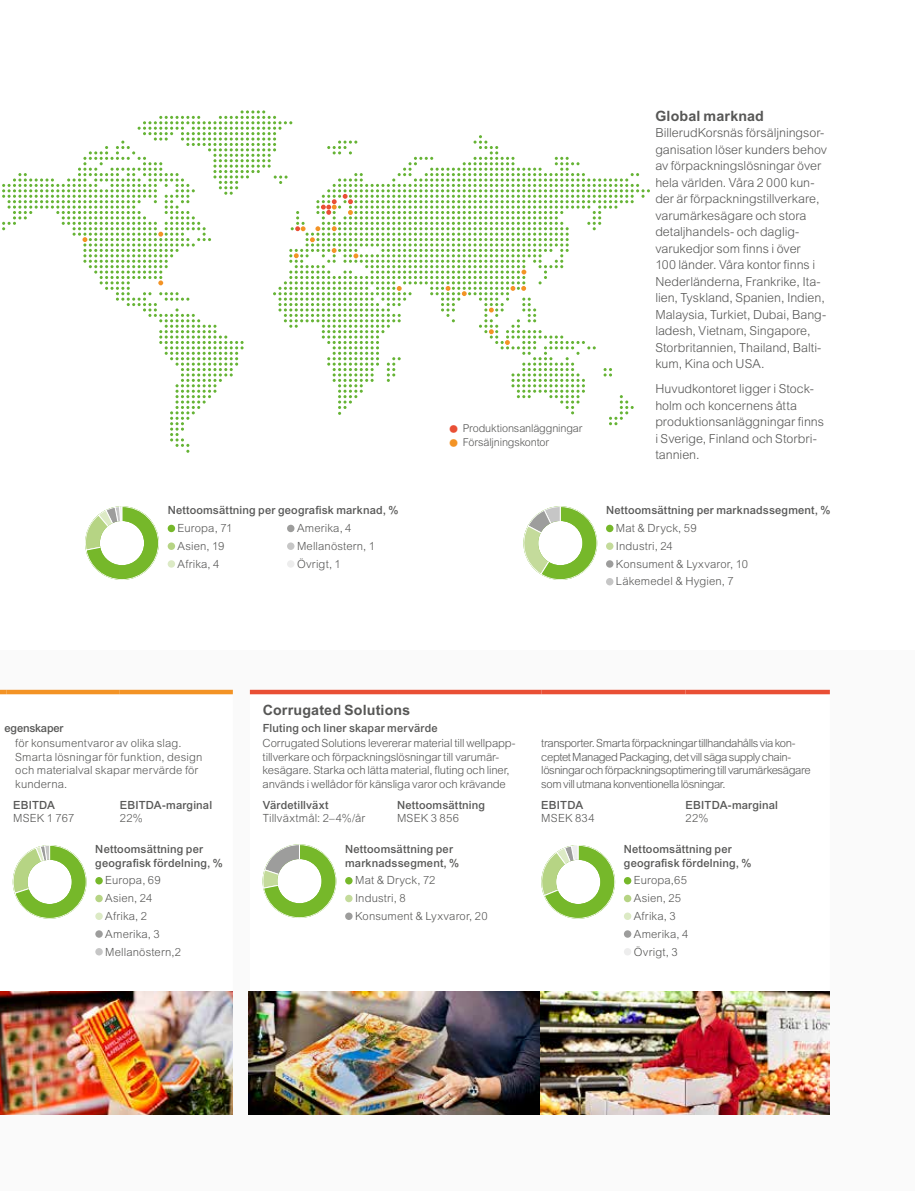
<style>
.page{position:relative;width:915px;height:1191px;background:#fff}
.page>*{position:absolute;margin:0;border:0;box-sizing:border-box;transform-origin:0 0}
.t1{font:700 14.25px "Arial MT Std";letter-spacing:.01em;color:#575756}
.t2{font:300 12.45px/16.5px "Arial MT Std";color:#575756}
.t3{font:300 11.25px/13.5px "Arial MT Std";letter-spacing:-.005em;color:#575756}
.t4{font:500 11.25px/13.5px "Arial MT Std";letter-spacing:.015em;color:#575756}
.t5{font:300 11.25px/17.7px "Arial MT Std";letter-spacing:.015em;color:#575756}
.t6{font:300 11.25px/13.5px "Arial MT Std";letter-spacing:-.035em;color:#575756}
.t7{font:500 11.25px "Arial MT Std";letter-spacing:-.015em;color:#575756}
.t8{font:300 10.8px "Arial MT Std";letter-spacing:-.01em;color:#575756}
.s1{font-size:31.5px;color:#e94f35}
.s2{font-size:31.5px;color:#f39325}
</style>
<div class="page">
<svg style="left:2px;top:110px;width:647px;height:343px"></svg>
<div style="left:0;top:651px;width:914px;height:540px;background:#fafafa"></div>
<svg style="left:0;top:690px;width:7px;height:4px"></svg>
<hr style="left:7px;top:690px;width:113px;height:4px;background:#f39325">
<hr style="left:120px;top:690px;width:113px;height:4px;background:#f39325">
<hr style="left:250px;top:690px;width:147px;height:4px;background:#e94f35">
<hr style="left:397px;top:690px;width:144px;height:4px;background:#e94f35">
<hr style="left:541px;top:690px;width:144px;height:4px;background:#e94f35">
<hr style="left:685px;top:690px;width:144px;height:4px;background:#e94f35">
<div style="left:345px;top:877px;width:7px;height:7px;background:#76b82a;border-radius:50%"></div>
<div style="left:345px;top:894px;width:7px;height:8px;background:#c4db9b;border-radius:50%"></div>
<div style="left:345px;top:912px;width:7px;height:8px;background:#9d9d9c;border-radius:50%"></div>
<div style="left:95px;top:877px;width:8px;height:7px;background:#76b82a;border-radius:50%"></div>
<div style="left:95px;top:894px;width:8px;height:8px;background:#b6d484;border-radius:50%"></div>
<div style="left:95px;top:912px;width:8px;height:8px;background:#dceac5;border-radius:50%"></div>
<div style="left:95px;top:930px;width:8px;height:7px;background:#9d9d9c;border-radius:50%"></div>
<div style="left:95px;top:948px;width:8px;height:7px;background:#c6c6c6;border-radius:50%"></div>
<div style="left:623px;top:877px;width:8px;height:7px;background:#76b82a;border-radius:50%"></div>
<div style="left:623px;top:894px;width:8px;height:8px;background:#b6d484;border-radius:50%"></div>
<div style="left:623px;top:912px;width:8px;height:8px;background:#dceac5;border-radius:50%"></div>
<div style="left:623px;top:930px;width:8px;height:7px;background:#9d9d9c;border-radius:50%"></div>
<div style="left:623px;top:948px;width:8px;height:7px;background:#ededed;border-radius:50%"></div>
<div style="left:168px;top:525px;width:7px;height:7px;background:#76b82a;border-radius:50%"></div>
<div style="left:168px;top:542px;width:7px;height:8px;background:#b6d484;border-radius:50%"></div>
<div style="left:168px;top:560px;width:7px;height:7px;background:#dceac5;border-radius:50%"></div>
<div style="left:287px;top:525px;width:7px;height:7px;background:#9d9d9c;border-radius:50%"></div>
<div style="left:287px;top:542px;width:7px;height:8px;background:#c6c6c6;border-radius:50%"></div>
<div style="left:287px;top:560px;width:7px;height:7px;background:#ededed;border-radius:50%"></div>
<div style="left:605px;top:525px;width:8px;height:7px;background:#76b82a;border-radius:50%"></div>
<div style="left:605px;top:542px;width:8px;height:8px;background:#c4db9b;border-radius:50%"></div>
<div style="left:605px;top:560px;width:8px;height:7px;background:#9d9d9c;border-radius:50%"></div>
<div style="left:605px;top:578px;width:8px;height:7px;background:#c6c6c6;border-radius:50%"></div>
<svg style="left:523px;top:506px;width:74px;height:74px"></svg>
<svg style="left:85px;top:506px;width:74px;height:74px"></svg>
<svg style="left:13px;top:845px;width:73px;height:73px"></svg>
<svg style="left:262px;top:844px;width:74px;height:74px"></svg>
<svg style="left:541px;top:845px;width:74px;height:73px"></svg>
<img style="left:249px;top:991px;width:580px;height:123px">
<img style="left:0;top:991px;width:232px;height:123px">
<p class="t4" style="left:168px;top:503px;width:232px">Nettoomsättning per geografisk marknad, %</p>
<p class="t5" style="left:177px;top:519px;width:56px">Europa, 71<br>Asien, 19<br>Afrika, 4</p>
<p class="t5" style="left:297px;top:519px;width:80px">Amerika, 4<br>Mellanöstern, 1<br>Övrigt, 1</p>
<p class="t8" style="left:445px;top:422px;width:138px"><span class="s1">•</span> Produktionsanläggningar</p>
<p class="t8" style="left:445px;top:436px;width:105px"><span class="s2">•</span> Försäljningskontor</p>
<p class="t1" style="left:655px;top:107px;width:110px">Global marknad</p>
<p class="t2" style="left:655px;top:125px;width:173px">BillerudKorsnäs försäljningsor&shy;ganisation löser kunders behov av förpackningslösningar över hela världen. Våra 2 000 kun&shy;der är förpackningstillverkare, varumärkesägare och stora detaljhandels- och daglig&shy;varukedjor som finns i över<br>100 länder. Våra kontor finns i<br>Nederländerna, Frankrike, Ita&shy;lien, Tyskland, Spanien, Indien,<br>Malaysia, Turkiet, Dubai, Bang&shy;ladesh, Vietnam, Singapore,<br>Storbritannien, Thailand, Balti&shy;kum, Kina och USA.</p>
<p class="t2" style="left:655px;top:380px;width:170px">Huvudkontoret ligger i Stock&shy;holm och koncernens åtta produktionsanläggningar finns i Sverige, Finland och Storbri&shy;tannien.</p>
<p class="t4" style="left:605px;top:503px;width:226px">Nettoomsättning per marknadssegment, %</p>
<p class="t5" style="left:615px;top:519px;width:134px">Mat &amp; Dryck, 59<br>Industri, 24<br>Konsument &amp; Lyxvaror, 10<br>Läkemedel &amp; Hygien, 7</p>
<p class="t1" style="left:262px;top:701px;width:149px">Corrugated Solutions</p>
<p class="t7" style="left:5px;top:722px;width:60px">egenskaper</p>
<p class="t4" style="left:262px;top:721px;width:176px">Fluting och liner skapar mervärde</p>
<p class="t3" style="left:15px;top:736px;width:188px">för konsumentvaror av olika slag.<br>Smarta lösningar för funktion, design och materialval skapar mervärde för kunderna.</p>
<p class="t3" style="left:262px;top:736px;width:254px">Corrugated Solutions levererar material till wellpapp&shy;tillverkare och förpackningslösningar till varumär&shy;kesägare. Starka och lätta material, fluting och liner, används i wellådor för känsliga varor och krävande</p>
<p class="t6" style="left:541px;top:736px;width:271px">transporter. Smarta förpackningar tillhandahålls via kon&shy;ceptet Managed Packaging, det vill säga supply chain&shy;lösningar och förpackningsoptimering till varumärkesägare som vill utmana konventionella lösningar.</p>
<p class="t4" style="left:13px;top:798px;width:43px">EBITDA</p>
<p class="t3" style="left:13px;top:811px;width:63px">MSEK 1 767</p>
<p class="t4" style="left:262px;top:798px;width:67px">Värdetillväxt</p>
<p class="t3" style="left:262px;top:811px;width:104px">Tillväxtmål: 2–4%/år</p>
<p class="t4" style="left:397px;top:798px;width:90px">Nettoomsättning</p>
<p class="t3" style="left:397px;top:811px;width:63px">MSEK 3 856</p>
<p class="t4" style="left:120px;top:798px;width:94px">EBITDA-marginal</p>
<p class="t3" style="left:120px;top:811px;width:25px">22%</p>
<p class="t4" style="left:541px;top:798px;width:43px">EBITDA</p>
<p class="t3" style="left:541px;top:811px;width:55px">MSEK 834</p>
<p class="t4" style="left:685px;top:798px;width:94px">EBITDA-marginal</p>
<p class="t3" style="left:685px;top:811px;width:25px">22%</p>
<p class="t4" style="left:95px;top:842px;width:129px">Nettoomsättning per geografisk fördelning, %</p>
<p class="t5" style="left:105px;top:871px;width:77px">Europa, 69<br>Asien, 24<br>Afrika, 2<br>Amerika, 3<br>Mellanöstern,2</p>
<p class="t4" style="left:345px;top:842px;width:116px">Nettoomsättning per marknadssegment, %</p>
<p class="t5" style="left:355px;top:871px;width:134px">Mat &amp; Dryck, 72<br>Industri, 8<br>Konsument &amp; Lyxvaror, 20</p>
<p class="t4" style="left:623px;top:842px;width:129px">Nettoomsättning per geografisk fördelning, %</p>
<p class="t5" style="left:633px;top:871px;width:56px">Europa,65<br>Asien, 25<br>Afrika, 3<br>Amerika, 4<br>Övrigt, 3</p>
</div>
